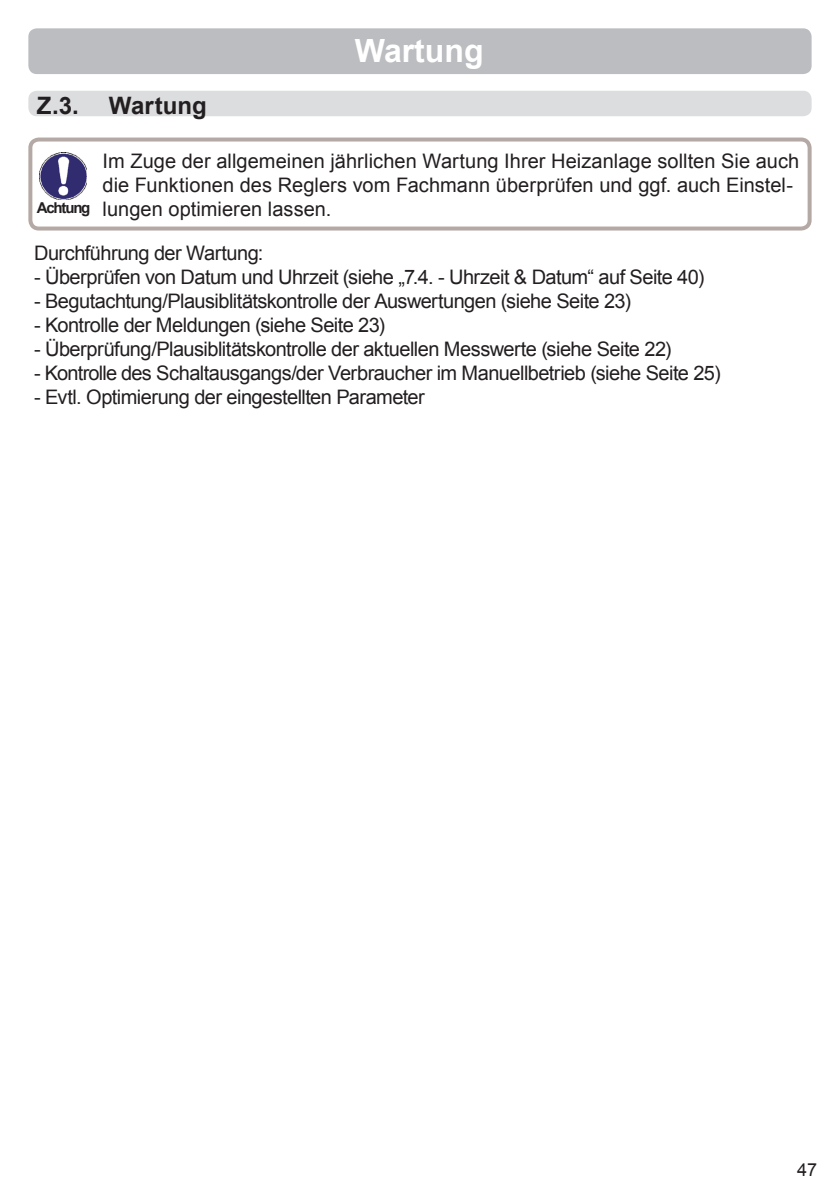
<style>
.page{position:relative;width:840px;height:1191px;background:#fff}
.page>*{position:absolute;margin:0;border:0;box-sizing:border-box;transform-origin:0 0}
.t1{font:700 32px "Arial";color:#fff}
.t2{font:700 24px "Arial";color:#231f20}
.t3{font:20px "Arial";letter-spacing:-.025em;color:#231f20}
.t4{font:20px/24px "Arial";letter-spacing:.005em;color:#231f20}
.t5{font:18px "Arial";color:#231f20}
.t6{font:700 15px "Arial";letter-spacing:-.08em;color:#231f20}
</style>
<div class="page">
<img style="left:40px;top:152px;width:47px;height:48px">
<div style="left:28px;top:28px;width:783px;height:46px;background:#bcbdc0;border-radius:9px"></div>
<div style="left:28px;top:91px;width:783px;height:25px;background:#dcdddf;border-radius:9px"></div>
<div style="left:28px;top:137px;width:783px;height:93px;border:4px solid #b5a9a5;border-radius:9px"></div>
<p class="t2" style="left:37px;top:89px;width:171px">Z.3. Wartung</p>
<h1 class="t1" style="left:355px;top:30px;width:130px">Wartung</h1>
<p class="t6" style="left:37px;top:198px;width:55px">Achtung</p>
<p class="t4" style="left:102px;top:149px;width:698px">Im Zuge der allgemeinen jährlichen Wartung Ihrer Heizanlage sollten Sie auch die Funktionen des Reglers vom Fachmann überprüfen und ggf. auch Einstel&shy;lungen optimieren lassen.</p>
<p class="t3" style="left:34px;top:240px;width:231px">Durchführung der Wartung:</p>
<p class="t3" style="left:34px;top:264px;width:671px">- Überprüfen von Datum und Uhrzeit (siehe „7.4. - Uhrzeit &amp; Datum“ auf Seite 40)</p>
<p class="t3" style="left:34px;top:288px;width:598px">- Begutachtung/Plausiblitätskontrolle der Auswertungen (siehe Seite 23)</p>
<p class="t3" style="left:34px;top:312px;width:352px">- Kontrolle der Meldungen (siehe Seite 23)</p>
<p class="t3" style="left:34px;top:336px;width:638px">- Überprüfung/Plausiblitätskontrolle der aktuellen Messwerte (siehe Seite 22)</p>
<p class="t3" style="left:34px;top:360px;width:687px">- Kontrolle des Schaltausgangs/der Verbraucher im Manuellbetrieb (siehe Seite 25)</p>
<p class="t3" style="left:34px;top:384px;width:392px">- Evtl. Optimierung der eingestellten Parameter</p>
<p class="t5" style="left:796px;top:1157px;width:22px">47</p>
</div>
